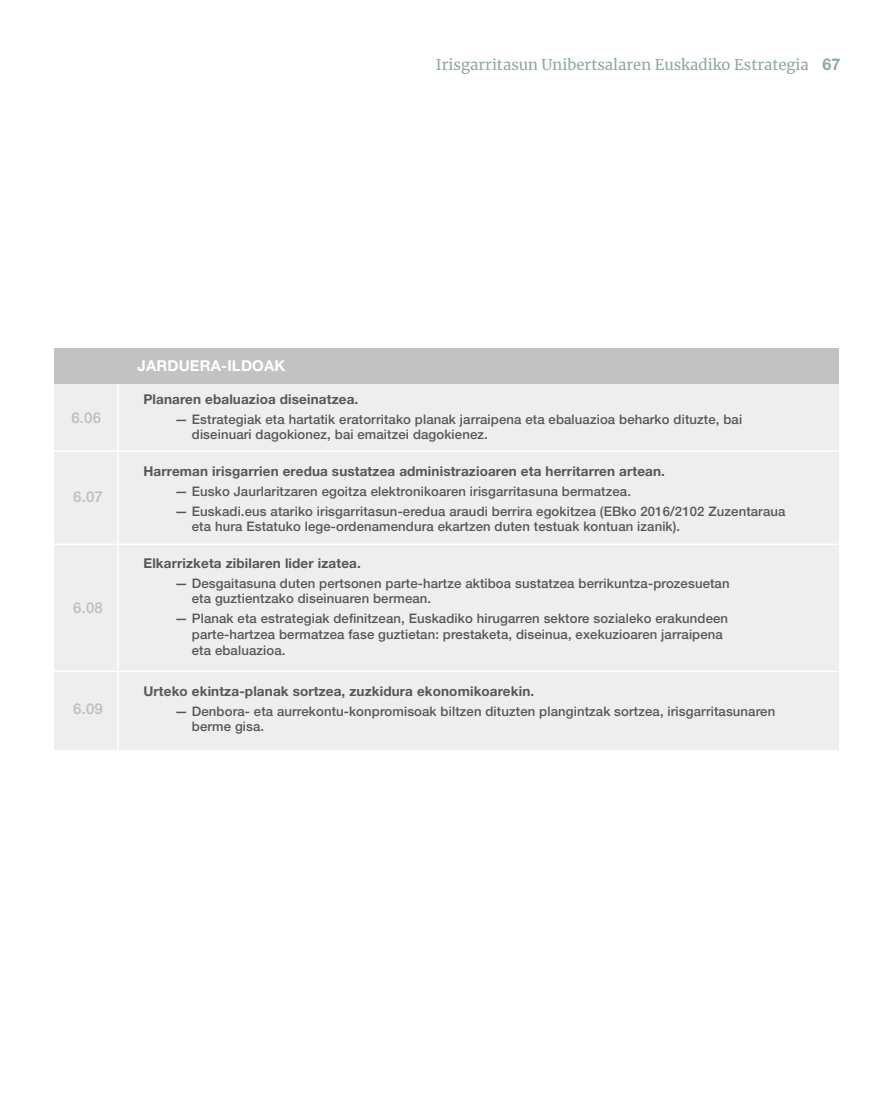
<style>
.page{position:relative;width:893px;height:1106px;background:#fff}
.page>*{position:absolute;margin:0;border:0;box-sizing:border-box;transform-origin:0 0}
.t1{font:500 15px "Helvetica Neue LT Std";letter-spacing:.01em;color:#bebebe}
.t2{font:700 15px "Helvetica Neue LT Std";letter-spacing:.01em;color:#fff}
.t3{font:14.85px "Merriweather";color:#8fab97}
.t4{font:700 13.5px "Helvetica Neue LT Std";letter-spacing:.01em;color:#575756}
.t5{font:500 13.2px/15.8px "Helvetica Neue LT Std";letter-spacing:.01em;color:#575756}
.s1{font-family:"Helvetica Neue LT Std";font-weight:700;font-size:16.2px}
</style>
<div class="page">
<div style="left:54px;top:383px;width:785px;height:366px;background:#eee"></div>
<hr style="left:117px;top:377px;width:2px;height:380px;background:#fff">
<div style="left:54px;top:347px;width:785px;height:36px;background:#bebebe"></div>
<hr style="left:54px;top:450px;width:784px;height:1px;background:#fff">
<hr style="left:54px;top:543px;width:784px;height:2px;background:#fff">
<hr style="left:54px;top:670px;width:784px;height:2px;background:#fff">
<p class="t3" style="left:436px;top:54px;width:406px">Irisgarritasun Unibertsalaren Euskadiko Estrategia <span class="s1">67</span></p>
<p class="t1" style="left:71px;top:409px;width:31px">6.06</p>
<p class="t1" style="left:73px;top:488px;width:31px">6.07</p>
<p class="t1" style="left:73px;top:599px;width:31px">6.08</p>
<p class="t1" style="left:73px;top:699px;width:31px">6.09</p>
<p class="t2" style="left:138px;top:356px;width:149px">JARDUERA-ILDOAK</p>
<p class="t4" style="left:143px;top:390px;width:216px">Planaren ebaluazioa diseinatzea.</p>
<p class="t5" style="left:192px;top:411px;width:552px;text-indent:-17px">— Estrategiak eta hartatik eratorritako planak jarraipena eta ebaluazioa beharko dituzte, bai diseinuari dagokionez, bai emaitzei dagokienez.</p>
<p class="t4" style="left:143px;top:462px;width:523px">Harreman irisgarrien eredua sustatzea administrazioaren eta herritarren artean.</p>
<p class="t5" style="left:175px;top:483px;width:458px">— Eusko Jaurlaritzaren egoitza elektronikoaren irisgarritasuna bermatzea.</p>
<p class="t5" style="left:192px;top:503px;width:595px;text-indent:-17px">— Euskadi.eus atariko irisgarritasun-eredua araudi berrira egokitzea (EBko 2016/2102 Zuzentaraua eta hura Estatuko lege-ordenamendura ekartzen duten testuak kontuan izanik).</p>
<p class="t4" style="left:143px;top:554px;width:219px">Elkarrizketa zibilaren lider izatea.</p>
<p class="t5" style="left:192px;top:575px;width:539px;text-indent:-17px">— Desgaitasuna duten pertsonen parte-hartze aktiboa sustatzea berrikuntza-prozesuetan eta guztientzako diseinuaren bermean.</p>
<p class="t5" style="left:192px;top:611px;width:538px;text-indent:-17px">— Planak eta estrategiak definitzean, Euskadiko hirugarren sektore sozialeko erakundeen parte-hartzea bermatzea fase guztietan: prestaketa, diseinua, exekuzioaren jarraipena eta ebaluazioa.</p>
<p class="t4" style="left:143px;top:682px;width:392px">Urteko ekintza-planak sortzea, zuzkidura ekonomikoarekin.</p>
<p class="t5" style="left:192px;top:703px;width:585px;text-indent:-17px">— Denbora- eta aurrekontu-konpromisoak biltzen dituzten plangintzak sortzea, irisgarritasunaren berme gisa.</p>
</div>
